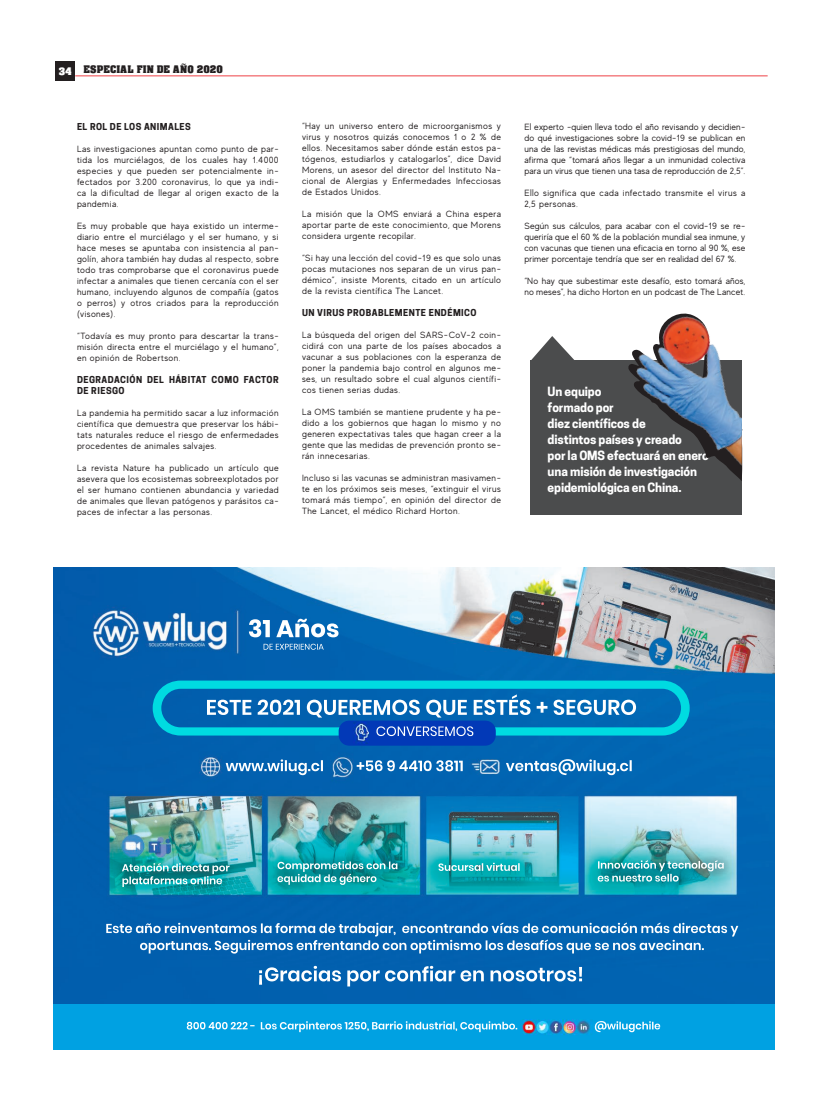
<style>
.page{position:relative;width:823px;height:1106px;background:#fff}
.page>*{position:absolute;margin:0;border:0;box-sizing:border-box;transform-origin:0 0}
.t1{font:700 12px/16px "Cooper Hewitt";letter-spacing:-.01em;color:#fff}
.t2{font:10px "Acme Font";color:#231f20}
.t3{font:9px/11px "MADE Evolve Sans";letter-spacing:.05em;color:#231f20;text-align:justify}
.t4{font:9px/11px "MADE Evolve Sans";letter-spacing:.02em;color:#231f20}
.t5{font:700 9px/11px "Cooper Hewitt";letter-spacing:.05em;color:#231f20}
.s1{color:#fff}
</style>
<div class="page">
<img style="left:54px;top:568px;width:720px;height:436px">
<img style="left:54px;top:1004px;width:720px;height:45px">
<img style="left:152px;top:680px;width:537px;height:55px">
<img style="left:338px;top:720px;width:157px;height:25px">
<div style="left:55px;top:61px;width:20px;height:20px;background:#231f20"></div>
<hr style="left:75px;top:75px;width:692px;height:1px;background:#ee4247">
<div style="left:530px;top:361px;width:211px;height:154px;background:#4b4c4d"></div>
<svg style="left:530px;top:336px;width:44px;height:25px"></svg>
<svg style="left:727px;top:467px;width:15px;height:14px"></svg>
<img style="left:595px;top:313px;width:147px;height:154px">
<p class="t2" style="left:59px;top:63px;width:165px"><span class="s1">34</span> ESPECIAL FIN DE AÑO 2020</p>
<p class="t5" style="left:77px;top:121px;width:115px">EL ROL DE LOS ANIMALES</p>
<p class="t3" style="left:77px;top:143px;width:203px">Las investigaciones apuntan como punto de par&shy;tida los murciélagos, de los cuales hay 1.4000 especies y que pueden ser potencialmente in&shy;fectados por 3.200 coronavirus, lo que ya indi&shy;ca la dificultad de llegar al origen exacto de la pandemia.</p>
<p class="t3" style="left:77px;top:220px;width:203px">Es muy probable que haya existido un interme&shy;diario entre el murciélago y el ser humano, y si hace meses se apuntaba con insistencia al pan&shy;golín, ahora también hay dudas al respecto, sobre todo tras comprobarse que el coronavirus puede infectar a animales que tienen cercanía con el ser humano, incluyendo algunos de compañía (gatos o perros) y otros criados para la reproducción (visones).</p>
<p class="t3" style="left:77px;top:330px;width:203px">“Todavía es muy pronto para descartar la trans&shy;misión directa entre el murciélago y el humano”, en opinión de Robertson.</p>
<p class="t5" style="left:77px;top:374px;width:203px">DEGRADACIÓN DEL HÁBITAT COMO FACTOR<br>DE RIESGO</p>
<p class="t3" style="left:77px;top:407px;width:203px">La pandemia ha permitido sacar a luz información científica que demuestra que preservar los hábi&shy;tats naturales reduce el riesgo de enfermedades procedentes de animales salvajes.</p>
<p class="t3" style="left:77px;top:462px;width:203px">La revista Nature ha publicado un artículo que asevera que los ecosistemas sobreexplotados por el ser humano contienen abundancia y variedad de animales que llevan patógenos y parásitos ca&shy;paces de infectar a las personas.</p>
<p class="t3" style="left:302px;top:120px;width:200px">“Hay un universo entero de microorganismos y virus y nosotros quizás conocemos 1 o 2 % de ellos. Necesitamos saber dónde están estos pa&shy;tógenos, estudiarlos y catalogarlos”, dice David Morens, un asesor del director del Instituto Na&shy;cional de Alergias y Enfermedades Infecciosas de Estados Unidos.</p>
<p class="t3" style="left:302px;top:208px;width:200px">La misión que la OMS enviará a China espera aportar parte de este conocimiento, que Morens considera urgente recopilar.</p>
<p class="t3" style="left:302px;top:252px;width:200px">“Si hay una lección del covid-19 es que solo unas pocas mutaciones nos separan de un virus pan&shy;démico”, insiste Morents, citado en un artículo de la revista científica The Lancet.</p>
<p class="t5" style="left:302px;top:307px;width:176px">UN VIRUS PROBABLEMENTE ENDÉMICO</p>
<p class="t3" style="left:302px;top:329px;width:200px">La búsqueda del origen del SARS-CoV-2 coin&shy;cidirá con una parte de los países abocados a vacunar a sus poblaciones con la esperanza de poner la pandemia bajo control en algunos me&shy;ses, un resultado sobre el cual algunos científi&shy;cos tienen serias dudas.</p>
<p class="t3" style="left:302px;top:406px;width:200px">La OMS también se mantiene prudente y ha pe&shy;dido a los gobiernos que hagan lo mismo y no generen expectativas tales que hagan creer a la gente que las medidas de prevención pronto se&shy;rán innecesarias.</p>
<p class="t3" style="left:302px;top:472px;width:200px">Incluso si las vacunas se administran masivamen&shy;te en los próximos seis meses, “extinguir el virus tomará más tiempo”, en opinión del director de The Lancet, el médico Richard Horton.</p>
<p class="t3" style="left:524px;top:121px;width:222px">El experto -quien lleva todo el año revisando y decidien&shy;do qué investigaciones sobre la covid-19 se publican en una de las revistas médicas más prestigiosas del mundo, afirma que “tomará años llegar a un inmunidad colectiva para un virus que tienen una tasa de reproducción de 2,5”.</p>
<p class="t3" style="left:524px;top:187px;width:222px">Ello significa que cada infectado transmite el virus a<br>2,5 personas.</p>
<p class="t3" style="left:524px;top:220px;width:222px">Según sus cálculos, para acabar con el covid-19 se re&shy;queriría que el 60 % de la población mundial sea inmune, y con vacunas que tienen una eficacia en torno al 90 %, ese primer porcentaje tendría que ser en realidad del 67 %.</p>
<p class="t4" style="left:524px;top:275px;width:222px">“No hay que subestimar este desafío, esto tomará años, no meses”, ha dicho Horton en un podcast de The Lancet.</p>
<h1 class="t1" style="left:547px;top:383px;width:163px">Un equipo<br>formado por<br>diez científicos de<br>distintos países y creado<br>por la OMS efectuará en enero una misión de investigación epidemiológica en China.</h1>
</div>
